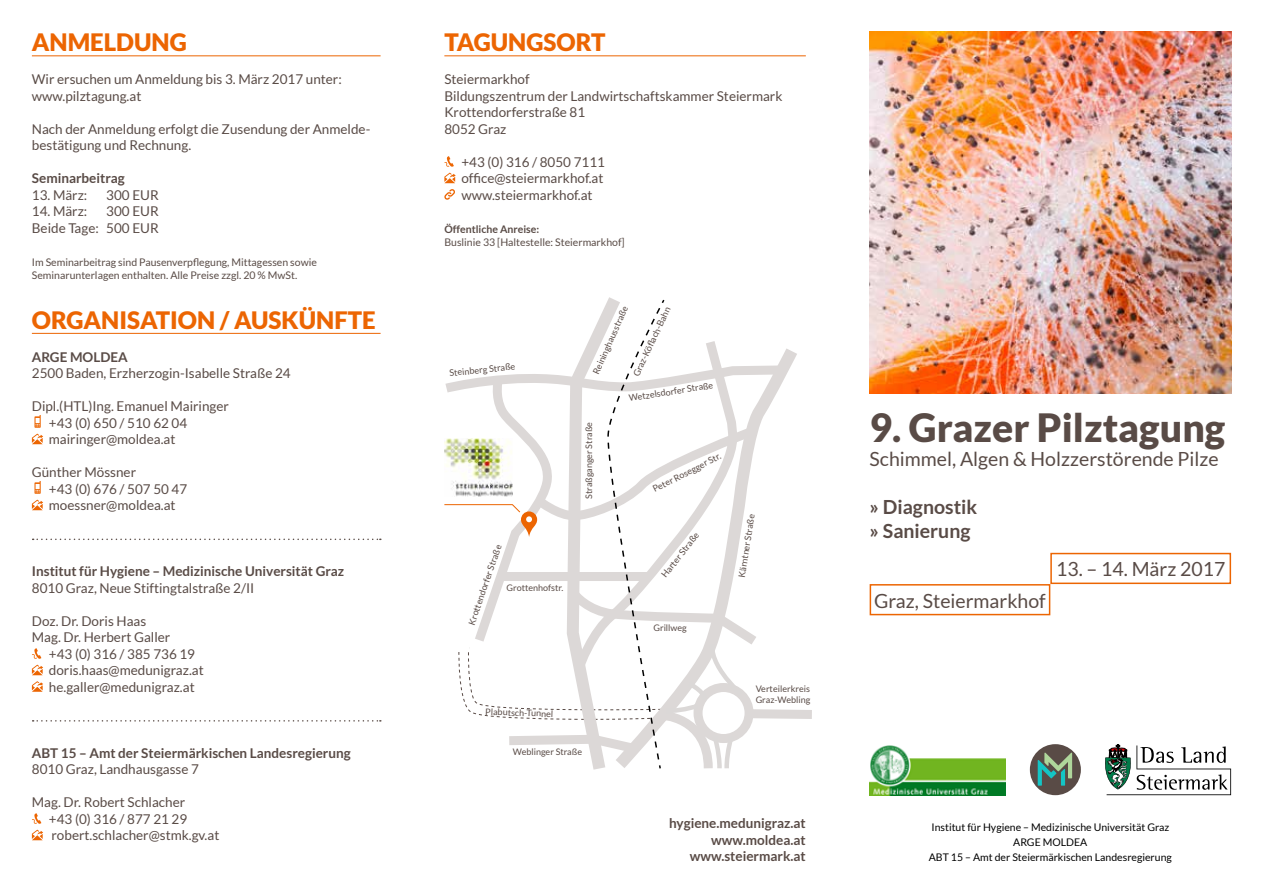
<style>
.page{position:relative;width:1263px;height:893px;background:#fff}
.page>*{position:absolute;margin:0;border:0;box-sizing:border-box;transform-origin:0 0}
.t1{font:900 39px "Lato";color:#594b46}
.t2{font:900 24px "Lato";color:#ec6502}
.t3{font:19.5px "Lato";color:#594b46}
.t4{font:700 19.5px/24px "Lato";color:#594b46}
.t5{font:13.5px/16.5px "Lato";color:#594b46}
.t6{font:700 13.5px/16.5px "Lato";color:#594b46;text-align:right}
.t7{font:10.5px/13.5px "Lato";color:#594b46}
.t8{font:10.5px/15px "Lato";color:#000;text-align:center}
.t9{font:700 10.5px "Lato";color:#594b46}
.t10{font:9px/10.8px "Lato";color:#594b46}
</style>
<div class="page">
<img style="left:870px;top:32px;width:361px;height:361px">
<div style="left:1030px;top:744px;width:51px;height:51px;background:#594b46;border-radius:50%"></div>
<svg style="left:1038px;top:753px;width:34px;height:33px"></svg>
<img style="left:870px;top:745px;width:136px;height:50px">
<svg style="left:1105px;top:744px;width:126px;height:51px"></svg>
<div style="left:1050px;top:553px;width:181px;height:31px;border:2px solid #ec6502"></div>
<div style="left:870px;top:584px;width:180px;height:31px;border:2px solid #ec6502"></div>
<hr style="left:444px;top:55px;width:362px;height:1px;background:#ec6502">
<svg style="left:444px;top:156px;width:12px;height:27px"></svg>
<svg style="left:444px;top:189px;width:11px;height:11px"></svg>
<hr style="left:32px;top:55px;width:349px;height:1px;background:#ec6502">
<hr style="left:32px;top:333px;width:349px;height:1px;background:#ec6502">
<svg style="left:33px;top:539px;width:348px;height:1px"></svg>
<svg style="left:33px;top:720px;width:348px;height:2px"></svg>
<svg style="left:34px;top:415px;width:7px;height:13px"></svg>
<svg style="left:32px;top:434px;width:11px;height:10px"></svg>
<svg style="left:34px;top:481px;width:7px;height:13px"></svg>
<svg style="left:32px;top:500px;width:11px;height:10px"></svg>
<svg style="left:32px;top:648px;width:11px;height:27px"></svg>
<svg style="left:32px;top:681px;width:11px;height:11px"></svg>
<svg style="left:32px;top:813px;width:11px;height:27px"></svg>
<svg style="left:444px;top:297px;width:368px;height:473px"></svg>
<h2 class="t2" style="left:32px;top:28px;width:156px">ANMELDUNG</h2>
<p class="t5" style="left:32px;top:71px;width:311px">Wir ersuchen um Anmeldung bis 3. März 2017 unter: www.pilztagung.at</p>
<p class="t5" style="left:32px;top:120px;width:340px">Nach der Anmeldung erfolgt die Zusendung der Anmelde&shy;bestätigung und Rechnung.</p>
<p class="t6" style="left:32px;top:170px;width:94px">Seminarbeitrag</p>
<p class="t5" style="left:32px;top:186px;width:57px">13. März:</p>
<p class="t5" style="left:106px;top:186px;width:54px">300 EUR</p>
<p class="t5" style="left:32px;top:203px;width:57px">14. März:</p>
<p class="t5" style="left:32px;top:203px;width:128px;text-align:right">300 EUR<br>Beide Tage: 500 EUR</p>
<p class="t7" style="left:32px;top:255px;width:287px">Im Seminarbeitrag sind Pausenverpflegung, Mittagessen sowie<br>Seminarunterlagen enthalten. Alle Preise zzgl. 20 % MwSt.</p>
<h2 class="t2" style="left:32px;top:306px;width:345px">ORGANISATION / AUSKÜNFTE</h2>
<p class="t6" style="left:32px;top:348px;width:97px">ARGE MOLDEA</p>
<p class="t5" style="left:32px;top:365px;width:260px">2500 Baden, Erzherzogin-Isabelle Straße 24</p>
<p class="t5" style="left:49px;top:398px;width:182px;text-indent:-17px">Dipl.(HTL)Ing. Emanuel Mairinger +43 (0) 650 / 510 62 04 mairinger@moldea.at</p>
<p class="t5" style="left:49px;top:464px;width:140px;text-indent:-17px">Günther Mössner<br>+43 (0) 676 / 507 50 47 moessner@moldea.at</p>
<p class="t6" style="left:32px;top:563px;width:314px">Institut für Hygiene – Medizinische Universität Graz</p>
<p class="t5" style="left:32px;top:579px;width:224px">8010 Graz, Neue Stiftingtalstraße 2/II</p>
<p class="t5" style="left:32px;top:612px;width:116px">Doz. Dr. Doris Haas</p>
<p class="t5" style="left:32px;top:629px;width:140px">Mag. Dr. Herbert Galler</p>
<p class="t5" style="left:49px;top:645px;width:148px">+43 (0) 316 / 385 736 19</p>
<p class="t5" style="left:49px;top:662px;width:156px">doris.haas@medunigraz.at</p>
<p class="t5" style="left:49px;top:678px;width:147px">he.galler@medunigraz.at</p>
<p class="t6" style="left:32px;top:744px;width:320px">ABT 15 – Amt der Steiermärkischen Landesregierung</p>
<p class="t5" style="left:32px;top:761px;width:169px">8010 Graz, Landhausgasse 7</p>
<p class="t5" style="left:49px;top:794px;width:172px;text-indent:-17px">Mag. Dr. Robert Schlacher<br>+43 (0) 316 / 877 21 29 robert.schlacher@stmk.gv.at</p>
<h2 class="t2" style="left:444px;top:28px;width:162px">TAGUNGSORT</h2>
<p class="t5" style="left:444px;top:71px;width:340px">Steiermarkhof<br>Bildungszentrum der Landwirtschaftskammer Steiermark<br>Krottendorferstraße 81<br>8052 Graz</p>
<p class="t5" style="left:461px;top:153px;width:145px;text-align:justify">+43 (0) 316 / 8050 7111 office@steiermarkhof.at www.steiermarkhof.at</p>
<p class="t9" style="left:444px;top:223px;width:96px">Öffentliche Anreise:</p>
<p class="t7" style="left:444px;top:236px;width:182px">Buslinie 33 [Haltestelle: Steiermarkhof]</p>
<p class="t10" style="left:449px;top:368px;width:68px;rotate:-6deg">Steinberg Straße</p>
<p class="t10" style="left:466px;top:623px;width:86px;rotate:-71deg">Krottendorfer Straße</p>
<p class="t10" style="left:506px;top:582px;width:58px">Grottenhofstr.</p>
<p class="t10" style="left:590px;top:372px;width:75px;rotate:-66deg">Reininghausstraße</p>
<p class="t10" style="left:631px;top:373px;width:77px;rotate:-65deg">Graz-Köfl ach-Bahn</p>
<p class="t10" style="left:628px;top:393px;width:87px;rotate:-9deg">Wetzelsdorfer Straße</p>
<p class="t10" style="left:583px;top:499px;width:78px;rotate:-90deg">Straßganger Straße</p>
<p class="t10" style="left:651px;top:484px;width:77px;rotate:-27deg">Peter Rosegger Str.</p>
<p class="t10" style="left:659px;top:573px;width:56px;rotate:-52deg">Harter Straße</p>
<p class="t10" style="left:736px;top:576px;width:66px;rotate:-81deg">Kärntner Straße</p>
<p class="t10" style="left:653px;top:622px;width:35px">Grillweg</p>
<p class="t10" style="left:486px;top:706px;width:69px;rotate:2deg">Plabutsch-Tunnel</p>
<p class="t10" style="left:513px;top:746px;width:71px">Weblinger Straße</p>
<p class="t10" style="left:756px;top:683px;width:56px">Verteilerkreis<br>Graz-Webling</p>
<p class="t6" style="left:669px;top:815px;width:138px">hygiene.medunigraz.at www.moldea.at www.steiermark.at</p>
<h1 class="t1" style="left:870px;top:405px;width:357px">9. Grazer Pilztagung</h1>
<h3 class="t3" style="left:870px;top:448px;width:351px">Schimmel, Algen &amp; Holzzerstörende Pilze</h3>
<h3 class="t4" style="left:870px;top:494px;width:109px">» Diagnostik » Sanierung</h3>
<h3 class="t3" style="left:874px;top:590px;width:173px">Graz, Steiermarkhof</h3>
<h3 class="t3" style="left:1056px;top:558px;width:171px">13. – 14. März 2017</h3>
<p class="t8" style="left:929px;top:820px;width:245px">Institut für Hygiene – Medizinische Universität Graz<br>ARGE MOLDEA<br>ABT 15 – Amt der Steiermärkischen Landesregierung</p>
</div>
